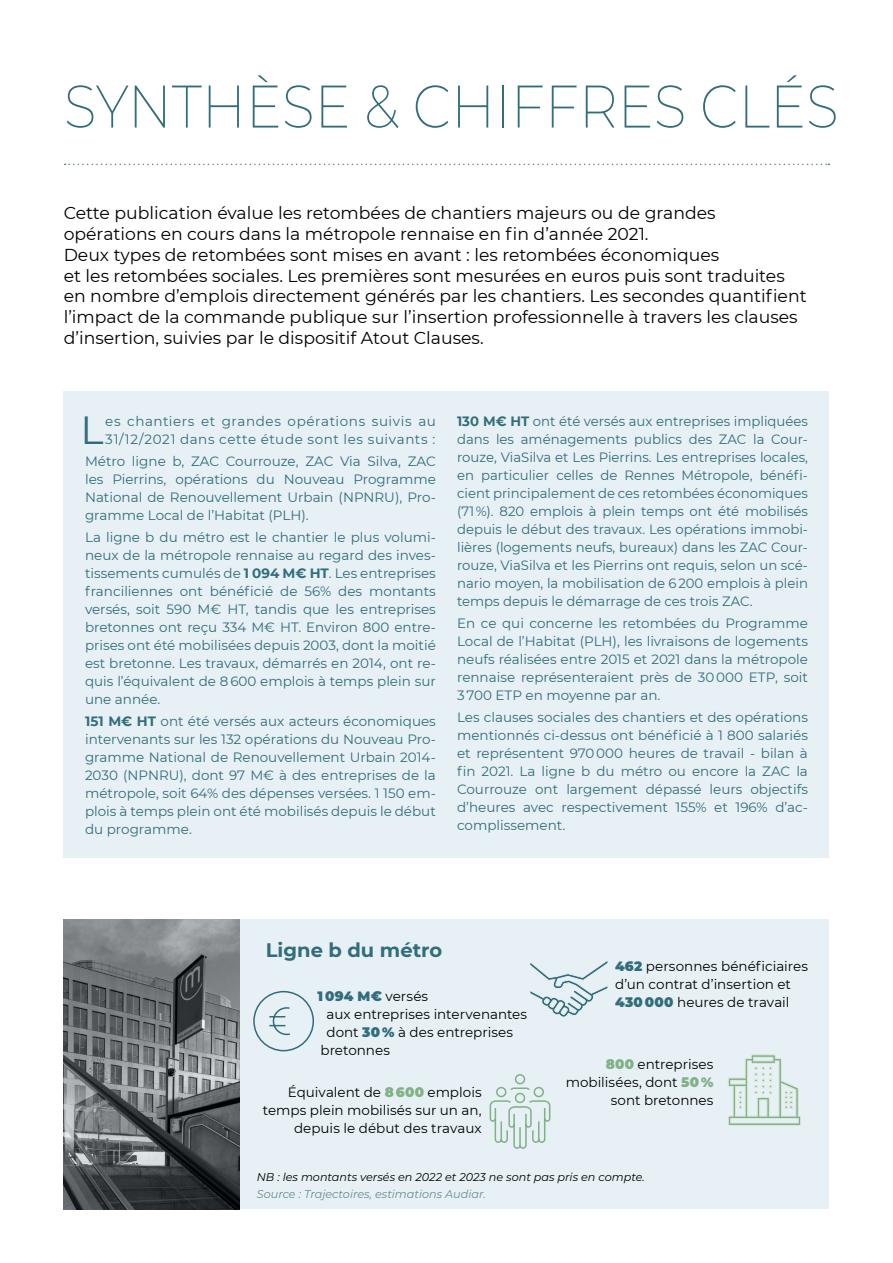
<style>
.page{position:relative;width:893px;height:1263px;background:#fff}
.page>*{position:absolute;margin:0;border:0;box-sizing:border-box;transform-origin:0 0}
.Titre_Sommaire{font:200 60px "Montserrat";color:#316d7b;scale:.9 1}
.Texte_encadré_bleu_l{font:39.15px "Montserrat";color:#316d7b}
.T2{font:700 19.5px "Montserrat";color:#316d7b}
.Chapeau{font:17.25px/20.7px "Montserrat";color:#000}
.Texte_encadré_bleu{font:13.5px/18px "Montserrat";color:#316d7b;text-align:justify}
.texte_courant{font:13.5px/18px "Montserrat";color:#000;text-align:right}
.Texte_encadré_bleu_l-2{font:13.5px/18px "Montserrat";letter-spacing:.04em;color:#316d7b}
.texte_courant-2{font:900 13.5px "Montserrat";color:#316d7b}
.Note_de_bas_de_page{font:italic 11.25px "Montserrat";color:#000}
.Note_de_bas_de_page-2{font:italic 11.25px "Montserrat";color:#698b97}
.s1{font-weight:700}
.s2{font-weight:400;color:#000}
.s3{font-weight:900;color:#316d7b}
.s4{font-weight:900;color:#80b187}
</style>
<div class="page">
<svg style="left:65px;top:164px;width:764px;height:1px"></svg>
<div style="left:64px;top:391px;width:765px;height:466px;background:#e7f0f4"></div>
<div style="left:64px;top:920px;width:765px;height:289px;background:#e7f0f4"></div>
<svg style="left:489px;top:1074px;width:62px;height:75px"></svg>
<img style="left:64px;top:920px;width:175px;height:289px">
<svg style="left:253px;top:990px;width:61px;height:62px"></svg>
<svg style="left:530px;top:961px;width:78px;height:56px"></svg>
<svg style="left:728px;top:1054px;width:73px;height:72px"></svg>
<p class="Titre_Sommaire" style="left:64px;top:66px;width:862px">SYNTHÈSE &amp; CHIFFRES CLÉS</p>
<p class="Chapeau" style="left:64px;top:202px;width:653px">Cette publication évalue les retombées de chantiers majeurs ou de grandes opérations en cours dans la métropole rennaise en fin d’année 2021.</p>
<p class="Chapeau" style="left:64px;top:244px;width:657px">Deux types de retombées sont mises en avant : les retombées économiques</p>
<p class="Chapeau" style="left:64px;top:264px;width:744px">et les retombées sociales. Les premières sont mesurées en euros puis sont traduites en nombre d’emplois directement générés par les chantiers. Les secondes quantifient l’impact de la commande publique sur l’insertion professionnelle à travers les clauses d’insertion, suivies par le dispositif Atout Clauses.</p>
<p class="Texte_encadré_bleu_l" style="left:81px;top:403px;width:25px">L</p>
<p class="Texte_encadré_bleu_l-2" style="left:105px;top:411px;width:332px">es chantiers et grandes opérations suivis au<br>31/12/2021 dans cette étude sont les suivants :</p>
<p class="Texte_encadré_bleu" style="left:85px;top:451px;width:352px">Métro ligne b, ZAC Courrouze, ZAC Via Silva, ZAC les Pierrins, opérations du Nouveau Programme National de Renouvellement Urbain (NPNRU), Pro&shy;gramme Local de l’Habitat (PLH).</p>
<p class="Texte_encadré_bleu" style="left:85px;top:528px;width:352px">La ligne b du métro est le chantier le plus volumi&shy;neux de la métropole rennaise au regard des inves&shy;tissements cumulés de <span class="s1">1 094 M€ HT</span>. Les entreprises franciliennes ont bénéficié de 56% des montants versés, soit 590 M€ HT, tandis que les entreprises bretonnes ont reçu 334 M€ HT. Environ 800 entre&shy;prises ont été mobilisées depuis 2003, dont la moitié est bretonne. Les travaux, démarrés en 2014, ont re&shy;quis l’équivalent de 8 600 emplois à temps plein sur une année.</p>
<p class="Texte_encadré_bleu" style="left:85px;top:712px;width:352px"><span class="s1">151 M€ HT</span> ont été versés aux acteurs économiques intervenants sur les 132 opérations du Nouveau Pro&shy;gramme National de Renouvellement Urbain 2014- 2030 (NPNRU), dont 97 M€ à des entreprises de la métropole, soit 64% des dépenses versées. 1 150 em&shy;plois à temps plein ont été mobilisés depuis le début du programme.</p>
<p class="Texte_encadré_bleu" style="left:457px;top:411px;width:352px"><span class="s1">130 M€ HT</span> ont été versés aux entreprises impliquées dans les aménagements publics des ZAC la Cour&shy;rouze, ViaSilva et Les Pierrins. Les entreprises locales, en particulier celles de Rennes Métropole, bénéfi&shy;cient principalement de ces retombées économiques (71 %). 820 emplois à plein temps ont été mobilisés depuis le début des travaux. Les opérations immobi&shy;lières (logements neufs, bureaux) dans les ZAC Cour&shy;rouze, ViaSilva et les Pierrins ont requis, selon un scé&shy;nario moyen, la mobilisation de 6 200 emplois à plein temps depuis le démarrage de ces trois ZAC.</p>
<p class="Texte_encadré_bleu" style="left:457px;top:613px;width:352px">En ce qui concerne les retombées du Programme Local de l’Habitat (PLH), les livraisons de logements neufs réalisées entre 2015 et 2021 dans la métropole rennaise représenteraient près de 30 000 ETP, soit 3 700 ETP en moyenne par an.</p>
<p class="Texte_encadré_bleu" style="left:457px;top:708px;width:352px">Les clauses sociales des chantiers et des opérations mentionnés ci-dessus ont bénéficié à 1 800 salariés et représentent 970 000 heures de travail - bilan à fin 2021. La ligne b du métro ou encore la ZAC la Courrouze ont largement dépassé leurs objectifs d’heures avec respectivement 155% et 196% d’ac&shy;complissement.</p>
<p class="T2" style="left:266px;top:936px;width:178px">Ligne b du métro</p>
<p class="texte_courant-2" style="left:318px;top:986px;width:112px">1 094 M€ <span class="s2">versés</span></p>
<p class="texte_courant" style="left:327px;top:1004px;width:202px">aux entreprises intervenantes</p>
<p class="texte_courant" style="left:327px;top:1022px;width:188px">dont <span class="s3">30 %</span> à des entreprises</p>
<p class="texte_courant" style="left:321px;top:1040px;width:71px">bretonnes</p>
<p class="texte_courant" style="left:263px;top:1082px;width:220px">Équivalent de <span class="s4">8 600</span> emplois temps plein mobilisés sur un an, depuis le début des travaux</p>
<p class="texte_courant" style="left:615px;top:957px;width:194px;text-align:left"><span class="s3">462</span> personnes bénéficiaires d’un contrat d’insertion et<br><span class="s3">430 000</span> heures de travail</p>
<p class="texte_courant" style="left:566px;top:1054px;width:149px"><span class="s4">800</span> entreprises mobilisées, dont <span class="s4">50 % </span>sont bretonnes</p>
<p class="Note_de_bas_de_page" style="left:257px;top:1169px;width:390px">NB : les montants versés en 2022 et 2023 ne sont pas pris en compte.</p>
<p class="Note_de_bas_de_page-2" style="left:257px;top:1187px;width:230px">Source : Trajectoires, estimations Audiar.</p>
</div>
